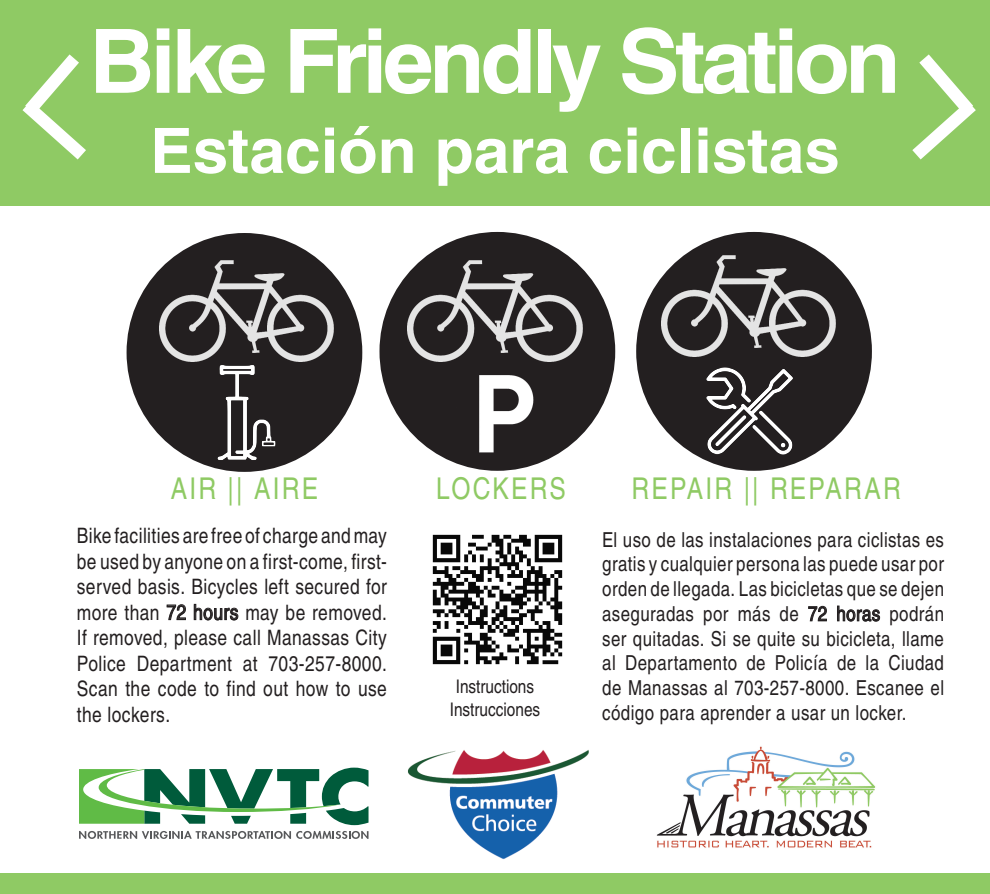
<style>
.page{position:relative;width:990px;height:894px;background:#fff}
.page>*{position:absolute;margin:0;border:0;box-sizing:border-box;transform-origin:0 0}
.t1{font:700 88.75px "Nimbus San Con L";letter-spacing:-.04em;color:#fff;scale:1.25 1}
.t2{font:700 62.5px "Nimbus San Con L";color:#fff;scale:1.25 1}
.t3{font:30px "Nimbus San Con L";letter-spacing:.075em;color:#8fca64}
.t4{font:21.25px/25.5px "Nimbus San Con L";letter-spacing:.02em;color:#231f20;text-align:justify}
.t5{font:20.62px/24.8px "Nimbus San Con L";letter-spacing:.02em;color:#231f20;text-align:justify}
.t6{font:18.75px "Nimbus San Con L";color:#231f20}
</style>
<div class="page">
<div style="left:0;top:1px;width:990px;height:205px;background:#8fca64"></div>
<div style="left:0;top:873px;width:990px;height:20px;background:#8fca64"></div>
<div style="left:133px;top:239px;width:223px;height:226px;background:#231f20;border-radius:50%"></div>
<div style="left:127px;top:233px;width:235px;height:238px;border:12px solid #231f20;border-radius:50%"></div>
<div style="left:386px;top:238px;width:223px;height:226px;background:#231f20;border-radius:50%"></div>
<div style="left:379px;top:232px;width:236px;height:238px;border:12px solid #231f20;border-radius:50%"></div>
<div style="left:642px;top:238px;width:224px;height:226px;background:#231f20;border-radius:50%"></div>
<div style="left:636px;top:232px;width:236px;height:238px;border:12px solid #231f20;border-radius:50%"></div>
<img style="left:159px;top:260px;width:174px;height:101px">
<img style="left:661px;top:255px;width:174px;height:101px">
<img style="left:408px;top:260px;width:174px;height:101px">
<svg style="left:22px;top:54px;width:64px;height:106px"></svg>
<svg style="left:912px;top:54px;width:64px;height:106px"></svg>
<img style="left:408px;top:750px;width:181px;height:110px">
<img style="left:656px;top:746px;width:220px;height:102px">
<svg style="left:79px;top:831px;width:290px;height:7px"></svg>
<svg style="left:79px;top:767px;width:290px;height:57px"></svg>
<img style="left:432px;top:534px;width:131px;height:131px">
<img style="left:205px;top:365px;width:83px;height:98px">
<img style="left:456px;top:375px;width:90px;height:88px">
<img style="left:703px;top:367px;width:102px;height:94px">
<p class="t1" style="left:89px;top:-4px;width:651px">Bike Friendly Station</p>
<p class="t2" style="left:150px;top:104px;width:553px">Estación para ciclistas</p>
<p class="t3" style="left:171px;top:466px;width:149px">AIR || AIRE</p>
<p class="t3" style="left:436px;top:466px;width:131px">LOCKERS</p>
<p class="t3" style="left:631px;top:466px;width:271px">REPAIR || REPARAR</p>
<p class="t5" style="left:602px;top:526px;width:343px">El uso de las instalaciones para ciclistas es gratis y cualquier persona las puede usar por orden de llegada. Las bicicletas que se dejen aseguradas por más de 72 horas podrán ser quitadas. Si se quite su bicicleta, llame al Departamento de Policía de la Ciudad de Manassas al 703-257-8000. Escanee el código para aprender a usar un locker.</p>
<p class="t4" style="left:77px;top:522px;width:312px">Bike facilities are free of charge and may be used by anyone on a first-come, first&shy;served basis. Bicycles left secured for more than 72 hours may be removed.<br>If removed, please call Manassas City Police Department at 703-257-8000.<br>Scan the code to find out how to use the lockers.</p>
<p class="t6" style="left:456px;top:672px;width:80px">Instructions</p>
<p class="t6" style="left:450px;top:695px;width:92px">Instrucciones</p>
</div>
